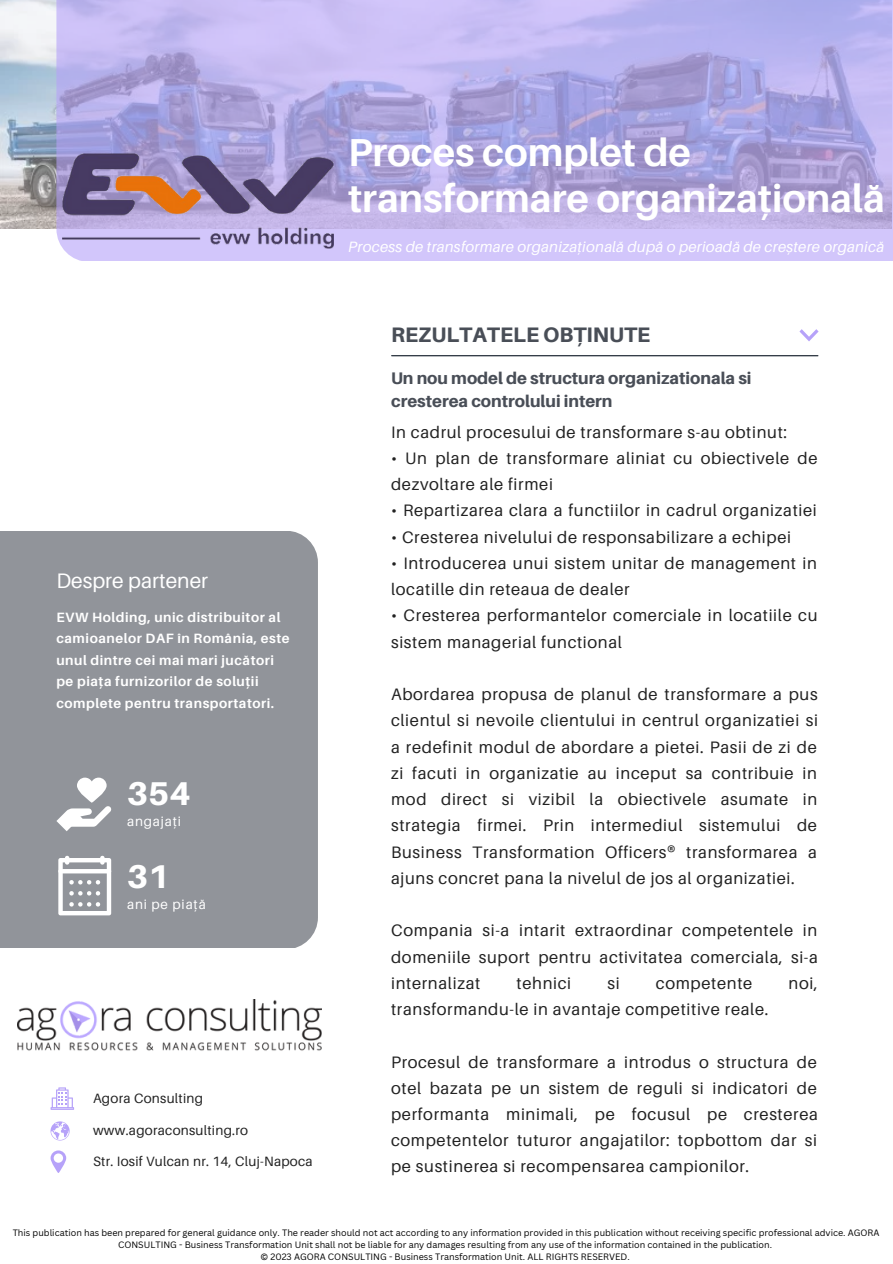
<style>
.page{position:relative;width:893px;height:1264px;background:#fff}
.page>*{position:absolute;margin:0;border:0;box-sizing:border-box;transform-origin:0 0}
.t1{font:700 39px/46px "Aileron";color:#fff}
.t2{font:800 33px "Aileron";color:#fff}
.t3{font:800 21px "Aileron";color:#494e57}
.t4{font:21px "Aileron";color:#fff}
.t5{font:800 16.8px/22.6px "Aileron";color:#494e57}
.t6{font:16.65px/26.2px "Aileron";letter-spacing:.04em;color:#222}
.t7{font:italic 15px "Aileron";letter-spacing:.02em;color:#fff}
.t8{font:700 13.5px/21.3px "Aileron";letter-spacing:.04em;color:#fff}
.t9{font:13.5px "Aileron";letter-spacing:.02em;color:#222}
.t10{font:13.5px "Aileron";letter-spacing:.06em;color:#fff}
.t11{font:9px/12px "Canva Sans";color:#000;text-align:center}
</style>
<div class="page">
<svg style="left:51px;top:1150px;width:15px;height:22px"></svg>
<hr style="left:391px;top:355px;width:426px;height:1px;background:#0b1623">
<svg style="left:799px;top:329px;width:19px;height:12px"></svg>
<svg style="left:51px;top:1087px;width:23px;height:22px"></svg>
<svg style="left:50px;top:1121px;width:20px;height:19px"></svg>
<img style="left:17px;top:999px;width:304px;height:52px">
<img style="left:0;top:0;width:56px;height:229px">
<svg style="left:56px;top:0;width:836px;height:261px;background:#b7afe6"></svg>
<img style="left:62px;top:153px;width:271px;height:95px">
<div style="left:0;top:531px;width:318px;height:416px;background:#91949a"></div>
<svg style="left:56px;top:777px;width:55px;height:54px"></svg>
<svg style="left:58px;top:855px;width:53px;height:60px"></svg>
<h1 class="t1" style="left:348px;top:128px;width:538px">Proces complet de transformare organizațională</h1>
<p class="t7" style="left:348px;top:238px;width:537px">Process de transformare organizațională după o perioadă de creștere organică</p>
<p class="t3" style="left:391px;top:321px;width:261px">REZULTATELE OBȚINUTE</p>
<p class="t4" style="left:56px;top:568px;width:153px">Despre partener</p>
<p class="t8" style="left:56px;top:606px;width:235px">EVW Holding, unic distribuitor al camioanelor DAF în România, este unul dintre cei mai mari jucători pe piața furnizorilor de soluții complete pentru transportatori.</p>
<h2 class="t2" style="left:127px;top:773px;width:65px">354</h2>
<p class="t10" style="left:127px;top:813px;width:56px">angajați</p>
<h2 class="t2" style="left:127px;top:855px;width:44px">31</h2>
<p class="t10" style="left:127px;top:895px;width:80px">ani pe piață</p>
<p class="t9" style="left:93px;top:1090px;width:111px">Agora Consulting</p>
<p class="t9" style="left:93px;top:1122px;width:156px">www.agoraconsulting.ro</p>
<p class="t9" style="left:93px;top:1153px;width:221px">Str. Iosif Vulcan nr. 14, Cluj-Napoca</p>
<p class="t5" style="left:391px;top:367px;width:362px">Un nou model de structura organizationala si cresterea controlului intern</p>
<p class="t6" style="left:391px;top:418px;width:397px">In cadrul procesului de transformare s-au obtinut:</p>
<p class="t6" style="left:391px;top:444px;width:428px">• Un plan de transformare aliniat cu obiectivele de dezvoltare ale firmei</p>
<p class="t6" style="left:391px;top:497px;width:427px">• Repartizarea clara a functiilor in cadrul organizatiei</p>
<p class="t6" style="left:391px;top:523px;width:401px">• Cresterea nivelului de responsabilizare a echipei</p>
<p class="t6" style="left:391px;top:549px;width:427px">• Introducerea unui sistem unitar de management in locatille din reteaua de dealer</p>
<p class="t6" style="left:391px;top:602px;width:428px">• Cresterea performantelor comerciale in locatiile cu sistem managerial functional</p>
<p class="t6" style="left:391px;top:680px;width:428px;text-align:justify">Abordarea propusa de planul de transformare a pus clientul si nevoile clientului in centrul organizatiei si a redefinit modul de abordare a pietei. Pasii de zi de zi facuti in organizatie au inceput sa contribuie in mod direct si vizibil la obiectivele asumate in strategia firmei. Prin intermediul sistemului de Business Transformation Officers® transformarea a ajuns concret pana la nivelul de jos al organizatiei.</p>
<p class="t6" style="left:391px;top:917px;width:428px;text-align:justify">Compania si-a intarit extraordinar competentele in domeniile suport pentru activitatea comerciala, si-a internalizat</p>
<p class="t6" style="left:516px;top:969px;width:56px">tehnici</p>
<p class="t6" style="left:607px;top:969px;width:14px">si</p>
<p class="t6" style="left:656px;top:969px;width:98px">competente</p>
<p class="t6" style="left:788px;top:969px;width:31px">noi,</p>
<p class="t6" style="left:391px;top:995px;width:379px">transformandu-le in avantaje competitive reale.</p>
<p class="t6" style="left:391px;top:1048px;width:428px;text-align:justify">Procesul de transformare a introdus o structura de otel bazata pe un sistem de reguli si indicatori de performanta minimali, pe focusul pe cresterea competentelor tuturor angajatilor: topbottom dar si pe sustinerea si recompensarea campionilor.</p>
<p class="t11" style="left:13px;top:1226px;width:868px">This publication has been prepared for general guidance only. The reader should not act according to any information provided in this publication without receiving specific professional advice. AGORA<br>CONSULTING - Business Transformation Unit shall not be liable for any damages resulting from any use of the information contained in the publication.<br>© 2023 AGORA CONSULTING - Business Transformation Unit. ALL RIGHTS RESERVED.</p>
</div>
